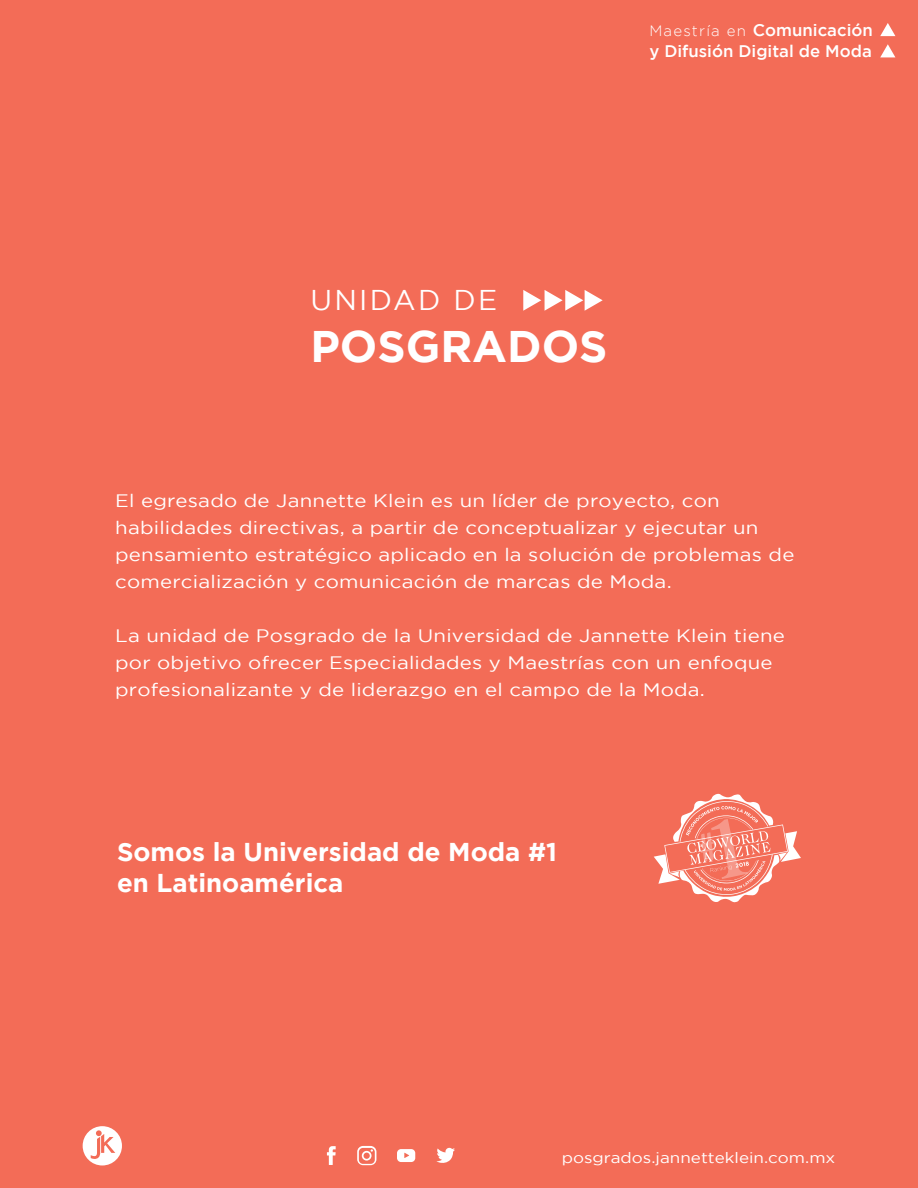
<style>
.page{position:relative;width:918px;height:1188px;background:#f36c57}
.page>*{position:absolute;margin:0;border:0;box-sizing:border-box;transform-origin:0 0}
.t1{font:700 44.1px "Gotham";color:#fff}
.t2{font:28.5px "Gotham";letter-spacing:.08em;color:#fff}
.t3{font:700 25.8px/30.9px "Gotham";color:#fff}
.t4{font:18px/27px "Gotham";letter-spacing:.01em;color:#fff;scale:1.14 1}
.t5{font:500 16.8px/20.7px "Gotham";color:#fff}
.t6{font:15px "Gotham";color:#fff;scale:1.14 1}
.s1{font-weight:300;font-size:15px}
</style>
<div class="page">
<svg style="left:83px;top:1126px;width:39px;height:39px"></svg>
<svg style="left:437px;top:1148px;width:18px;height:15px"></svg>
<svg style="left:327px;top:1146px;width:9px;height:19px"></svg>
<svg style="left:397px;top:1149px;width:18px;height:13px"></svg>
<svg style="left:357px;top:1146px;width:19px;height:19px"></svg>
<svg style="left:654px;top:793px;width:147px;height:110px"></svg>
<svg style="left:523px;top:290px;width:80px;height:21px"></svg>
<svg style="left:880px;top:44px;width:15px;height:13px"></svg>
<svg style="left:880px;top:23px;width:15px;height:13px"></svg>
<p class="t5" style="left:649px;top:19px;width:225px"><span class="s1">Maestría en</span> Comunicación y Difusión Digital de Moda</p>
<h2 class="t2" style="left:310px;top:284px;width:188px">UNIDAD DE</h2>
<h1 class="t1" style="left:310px;top:321px;width:299px">POSGRADOS</h1>
<p class="t4" style="left:115px;top:487px;width:597px">El egresado de Jannette Klein es un líder de proyecto, con habilidades directivas, a partir de conceptualizar y ejecutar un pensamiento estratégico aplicado en la solución de problemas de comercialización y comunicación de marcas de Moda.</p>
<p class="t4" style="left:115px;top:622px;width:589px">La unidad de Posgrado de la Universidad de Jannette Klein tiene por objetivo ofrecer Especialidades y Maestrías con un enfoque profesionalizante y de liderazgo en el campo de la Moda.</p>
<h3 class="t3" style="left:117px;top:836px;width:442px">Somos la Universidad de Moda #1 en Latinoamérica</h3>
<p class="t6" style="left:562px;top:1149px;width:241px">posgrados.jannetteklein.com.mx</p>
</div>
